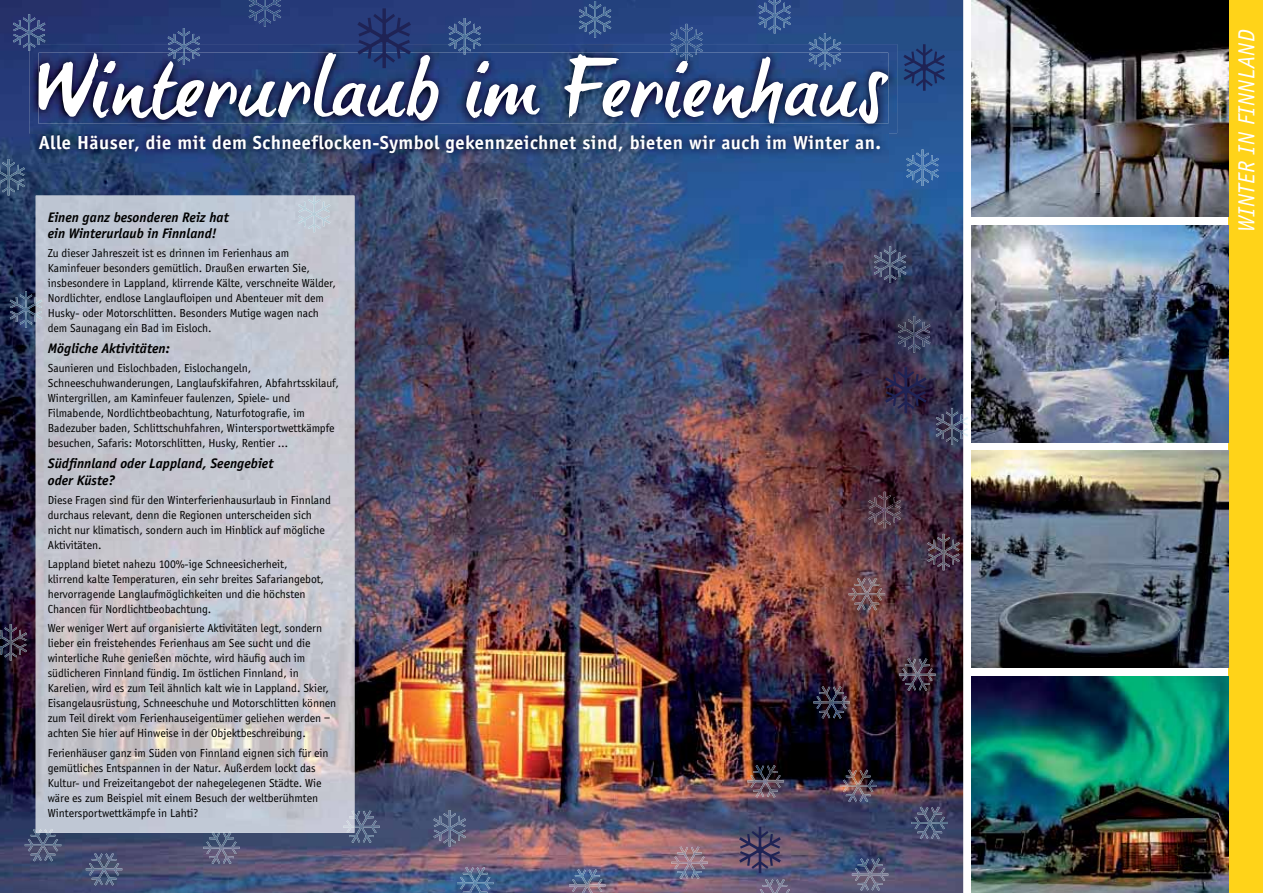
<style>
.page{position:relative;width:1263px;height:893px;background:#fff}
.page>*{position:absolute;margin:0;border:0;box-sizing:border-box;transform-origin:0 0}
.t1{font:78px "brush tip Terrence";letter-spacing:-.02em;color:#fff}
.t2{font:italic 24px "Officina Sans EF";letter-spacing:.025em;color:#fff}
.t3{font:700 19.5px "Officina Sans EF";letter-spacing:.025em;color:#fff}
.t4{font:italic 700 14.25px/16.5px "Officina Sans EF";color:#000}
.t5{font:12px/15px "Officina Sans EF";letter-spacing:-.005em;color:#000}
</style>
<div class="page">
<img style="left:0;top:0;width:963px;height:893px">
<img style="left:849px;top:578px;width:36px;height:32px">
<img style="left:899px;top:658px;width:37px;height:33px">
<img style="left:840px;top:770px;width:36px;height:32px">
<img style="left:911px;top:807px;width:37px;height:32px">
<svg style="left:787px;top:889px;width:3px;height:4px"></svg>
<img style="left:762px;top:879px;width:25px;height:14px">
<svg style="left:760px;top:889px;width:4px;height:4px"></svg>
<img style="left:671px;top:846px;width:37px;height:33px">
<img style="left:569px;top:869px;width:36px;height:24px">
<img style="left:457px;top:867px;width:36px;height:26px">
<img style="left:347px;top:810px;width:33px;height:33px">
<img style="left:203px;top:833px;width:37px;height:31px">
<img style="left:86px;top:853px;width:36px;height:32px">
<img style="left:25px;top:829px;width:36px;height:32px">
<img style="left:813px;top:686px;width:37px;height:33px">
<img style="left:747px;top:765px;width:37px;height:33px">
<img style="left:852px;top:858px;width:36px;height:33px">
<div style="left:1229px;top:0;width:34px;height:893px;background:#ffd319"></div>
<img style="left:36px;top:196px;width:318px;height:637px">
<img style="left:343px;top:810px;width:11px;height:23px">
<svg style="left:212px;top:831px;width:19px;height:2px"></svg>
<img style="left:36px;top:829px;width:17px;height:4px">
<img style="left:29px;top:44px;width:868px;height:89px">
<img style="left:39px;top:53px;width:849px;height:71px">
<img style="left:31px;top:126px;width:858px;height:36px">
<img style="left:972px;top:0;width:257px;height:217px">
<img style="left:972px;top:225px;width:257px;height:217px">
<img style="left:972px;top:451px;width:257px;height:217px">
<img style="left:972px;top:676px;width:257px;height:217px">
<img style="left:298px;top:196px;width:32px;height:36px">
<img style="left:0;top:159px;width:25px;height:36px">
<img style="left:0;top:624px;width:27px;height:36px">
<img style="left:433px;top:810px;width:33px;height:36px">
<img style="left:906px;top:150px;width:33px;height:36px">
<img style="left:874px;top:246px;width:32px;height:37px">
<img style="left:13px;top:14px;width:32px;height:37px">
<svg style="left:29px;top:44px;width:10px;height:7px"></svg>
<img style="left:168px;top:28px;width:32px;height:37px">
<img style="left:249px;top:0;width:32px;height:26px">
<img style="left:448px;top:18px;width:33px;height:35px">
<img style="left:579px;top:1px;width:32px;height:36px">
<img style="left:670px;top:24px;width:33px;height:29px">
<img style="left:676px;top:53px;width:21px;height:7px">
<img style="left:758px;top:0;width:33px;height:33px">
<img style="left:809px;top:34px;width:32px;height:36px">
<img style="left:898px;top:316px;width:32px;height:37px">
<svg style="left:963px;top:417px;width:5px;height:20px"></svg>
<img style="left:936px;top:408px;width:27px;height:37px">
<img style="left:868px;top:492px;width:33px;height:36px">
<img style="left:927px;top:534px;width:33px;height:36px">
<img style="left:10px;top:291px;width:26px;height:37px">
<img style="left:36px;top:297px;width:6px;height:25px">
<svg style="left:903px;top:44px;width:42px;height:47px;background:#23427c"></svg>
<svg style="left:885px;top:367px;width:42px;height:46px;background:#312648"></svg>
<svg style="left:739px;top:827px;width:42px;height:46px;background:#524a6a"></svg>
<svg style="left:357px;top:8px;width:54px;height:60px;background:#243670"></svg>
<h1 class="t1" style="left:36px;top:41px;width:854px">Winterurlaub im Ferienhaus</h1>
<h3 class="t3" style="left:39px;top:133px;width:843px">Alle Häuser, die mit dem Schneeflocken-Symbol gekennzeichnet sind, bieten wir auch im Winter an.</h3>
<p class="t4" style="left:48px;top:210px;width:183px">Einen ganz besonderen Reiz hat ein Winterurlaub in Finnland!</p>
<p class="t5" style="left:48px;top:247px;width:290px">Zu dieser Jahreszeit ist es drinnen im Ferienhaus am Kaminfeuer besonders gemütlich. Draußen erwarten Sie, insbesondere in Lappland, klirrende Kälte, verschneite Wälder, Nordlichter, endlose Langlaufloipen und Abenteuer mit dem Husky- oder Motorschlitten. Besonders Mutige wagen nach dem Saunagang ein Bad im Eisloch.</p>
<p class="t4" style="left:48px;top:342px;width:124px">Mögliche Aktivitäten:</p>
<p class="t5" style="left:48px;top:362px;width:293px">Saunieren und Eislochbaden, Eislochangeln, Schneeschuhwanderungen, Langlaufskifahren, Abfahrtsskilauf, Wintergrillen, am Kaminfeuer faulenzen, Spiele- und Filmabende, Nordlichtbeobachtung, Naturfotografie, im Badezuber baden, Schlittschuhfahren, Wintersportwettkämpfe besuchen, Safaris: Motorschlitten, Husky, Rentier …</p>
<p class="t4" style="left:48px;top:457px;width:227px">Südfinnland oder Lappland, Seengebiet oder Küste?</p>
<p class="t5" style="left:48px;top:494px;width:285px">Diese Fragen sind für den Winterferienhausurlaub in Finnland durchaus relevant, denn die Regionen unterscheiden sich nicht nur klimatisch, sondern auch im Hinblick auf mögliche Aktivitäten.</p>
<p class="t5" style="left:48px;top:558px;width:278px">Lappland bietet nahezu 100%-ige Schneesicherheit, klirrend kalte Temperaturen, ein sehr breites Safariangebot, hervorragende Langlaufmöglichkeiten und die höchsten Chancen für Nordlichtbeobachtung.</p>
<p class="t5" style="left:48px;top:622px;width:290px">Wer weniger Wert auf organisierte Aktivitäten legt, sondern lieber ein freistehendes Ferienhaus am See sucht und die winterliche Ruhe genießen möchte, wird häufig auch im südlicheren Finnland fündig. Im östlichen Finnland, in Karelien, wird es zum Teil ähnlich kalt wie in Lappland. Skier, Eisangelausrüstung, Schneeschuhe und Motorschlitten können zum Teil direkt vom Ferienhauseigentümer geliehen werden – achten Sie hier auf Hinweise in der Objektbeschreibung.</p>
<p class="t5" style="left:48px;top:746px;width:282px">Ferienhäuser ganz im Süden von Finnland eignen sich für ein gemütliches Entspannen in der Natur. Außerdem lockt das Kultur- und Freizeitangebot der nahegelegenen Städte. Wie wäre es zum Beispiel mit einem Besuch der weltberühmten Wintersportwettkämpfe in Lahti?</p>
<h2 class="t2" style="left:1232px;top:232px;width:203px;rotate:-90deg">WINTER IN FINNLAND</h2>
</div>
